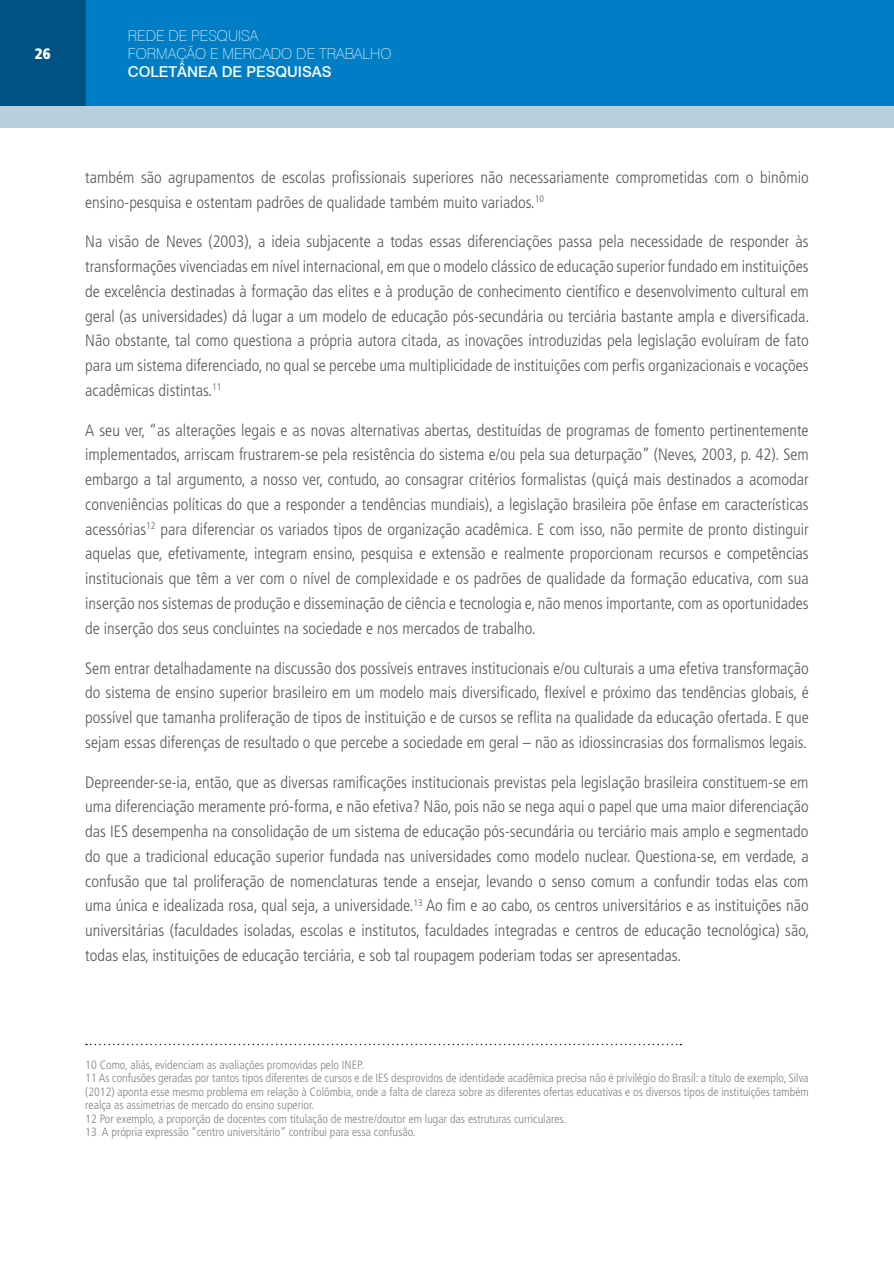
<style>
.page{position:relative;width:894px;height:1264px;background:#fff}
.page>*{position:absolute;margin:0;border:0;box-sizing:border-box;transform-origin:0 0}
.Texto_Corrido{font:300 condensed 16.5px/24.8px "Frutiger LT Std";color:#57585a;text-align:justify}
.t1{font:100 15px/18px "Swiss 721 BT";color:#fff}
.t2{font:500 15px "Swiss 721 BT";color:#fff}
.t3{font:900 condensed 15px "Frutiger";color:#fff}
.Notas_de_rodapé{font:300 condensed 12px/13.5px "Frutiger LT Std";color:#808285;text-align:justify}
</style>
<div class="page">
<div style="left:74px;top:0;width:819px;height:106px;background:#007ec5"></div>
<div style="left:0;top:0;width:85px;height:106px;background:#005285"></div>
<div style="left:0;top:106px;width:893px;height:22px;background:#b8cfdc"></div>
<svg style="left:86px;top:1043px;width:595px;height:2px"></svg>
<p class="t3" style="left:35px;top:45px;width:17px">26</p>
<p class="t1" style="left:128px;top:27px;width:265px">REDE DE PESQUISA<br>FORMAÇÃO E MERCADO DE TRABALHO</p>
<p class="t2" style="left:128px;top:63px;width:205px">COLETÂNEA DE PESQUISAS</p>
<p class="Texto_Corrido" style="left:85px;top:165px;width:724px">também são agrupamentos de escolas profissionais superiores não necessariamente comprometidas com o binômio ensino-pesquisa e ostentam padrões de qualidade também muito variados.<sup>10</sup></p>
<p class="Texto_Corrido" style="left:85px;top:229px;width:725px">Na visão de Neves (2003), a ideia subjacente a todas essas diferenciações passa pela necessidade de responder às transformações vivenciadas em nível internacional, em que o modelo clássico de educação superior fundado em instituições de excelência destinadas à formação das elites e à produção de conhecimento científico e desenvolvimento cultural em geral (as universidades) dá lugar a um modelo de educação pós-secundária ou terciária bastante ampla e diversificada.<br>Não obstante, tal como questiona a própria autora citada, as inovações introduzidas pela legislação evoluíram de fato para um sistema diferenciado, no qual se percebe uma multiplicidade de instituições com perfis organizacionais e vocações acadêmicas distintas.<sup>11</sup></p>
<p class="Texto_Corrido" style="left:85px;top:418px;width:724px">A seu ver, “as alterações legais e as novas alternativas abertas, destituídas de programas de fomento pertinentemente implementados, arriscam frustrarem-se pela resistência do sistema e/ou pela sua deturpação” (Neves, 2003, p. 42). Sem embargo a tal argumento, a nosso ver, contudo, ao consagrar critérios formalistas (quiçá mais destinados a acomodar conveniências políticas do que a responder a tendências mundiais), a legislação brasileira põe ênfase em características acessórias<sup>12</sup> para diferenciar os variados tipos de organização acadêmica. E com isso, não permite de pronto distinguir aquelas que, efetivamente, integram ensino, pesquisa e extensão e realmente proporcionam recursos e competências institucionais que têm a ver com o nível de complexidade e os padrões de qualidade da formação educativa, com sua inserção nos sistemas de produção e disseminação de ciência e tecnologia e, não menos importante, com as oportunidades de inserção dos seus concluintes na sociedade e nos mercados de trabalho.</p>
<p class="Texto_Corrido" style="left:85px;top:655px;width:724px">Sem entrar detalhadamente na discussão dos possíveis entraves institucionais e/ou culturais a uma efetiva transformação do sistema de ensino superior brasileiro em um modelo mais diversificado, flexível e próximo das tendências globais, é possível que tamanha proliferação de tipos de instituição e de cursos se reflita na qualidade da educação ofertada. E que sejam essas diferenças de resultado o que percebe a sociedade em geral – não as idiossincrasias dos formalismos legais.</p>
<p class="Texto_Corrido" style="left:85px;top:769px;width:725px">Depreender-se-ia, então, que as diversas ramificações institucionais previstas pela legislação brasileira constituem-se em uma diferenciação meramente pró-forma, e não efetiva? Não, pois não se nega aqui o papel que uma maior diferenciação das IES desempenha na consolidação de um sistema de educação pós-secundária ou terciário mais amplo e segmentado do que a tradicional educação superior fundada nas universidades como modelo nuclear. Questiona-se, em verdade, a confusão que tal proliferação de nomenclaturas tende a ensejar, levando o senso comum a confundir todas elas com uma única e idealizada rosa, qual seja, a universidade.<sup>13</sup> Ao fim e ao cabo, os centros universitários e as instituições não universitárias (faculdades isoladas, escolas e institutos, faculdades integradas e centros de educação tecnológica) são, todas elas, instituições de educação terciária, e sob tal roupagem poderiam todas ser apresentadas.</p>
<p class="Notas_de_rodapé" style="left:85px;top:1057px;width:280px">10 Como, aliás, evidenciam as avaliações promovidas pelo INEP.</p>
<p class="Notas_de_rodapé" style="left:85px;top:1071px;width:724px">11 As confusões geradas por tantos tipos diferentes de cursos e de IES desprovidos de identidade acadêmica precisa não é privilégio do Brasil: a título de exemplo, Silva (2012) aponta esse mesmo problema em relação à Colômbia, onde a falta de clareza sobre as diferentes ofertas educativas e os diversos tipos de instituições também realça as assimetrias de mercado do ensino superior.</p>
<p class="Notas_de_rodapé" style="left:85px;top:1111px;width:482px">12 Por exemplo, a proporção de docentes com titulação de mestre/doutor em lugar das estruturas curriculares.</p>
<p class="Notas_de_rodapé" style="left:85px;top:1125px;width:332px">13 A própria expressão “centro universitário” contribui para essa confusão.</p>
</div>
